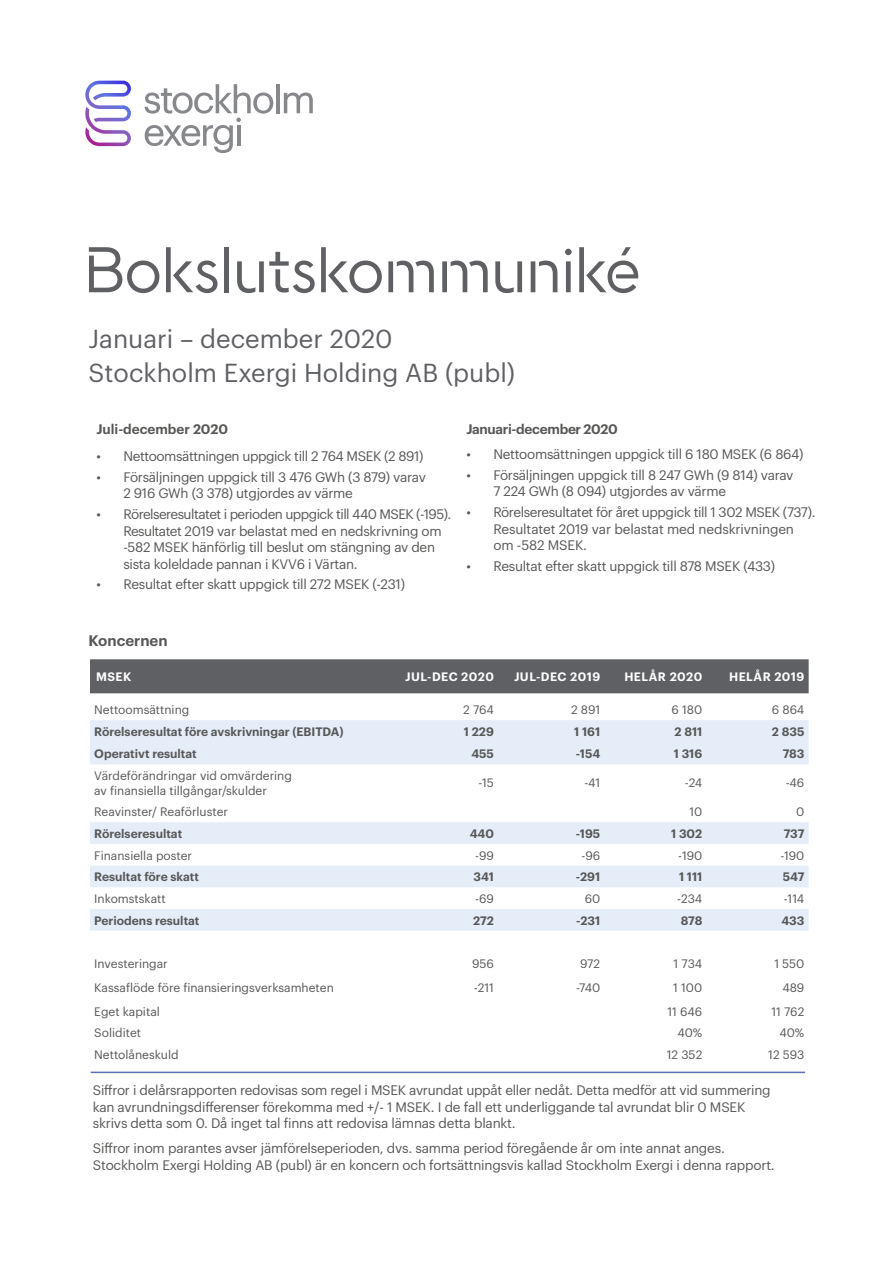
<style>
.page{position:relative;width:893px;height:1263px;background:#fff}
.page>*{position:absolute;margin:0;border:0;box-sizing:border-box;transform-origin:0 0}
.t1{font:63px "Stockholm Exergi Headline";color:#5f6064}
.t2{font:25.5px/34.5px "Graphik";color:#5f6064}
.t3{font:600 15px "Graphik";color:#575756}
.t4{font:13.5px/16.5px "Graphik";letter-spacing:-.02em;color:#575756}
.t5{font:600 13.5px "Graphik";letter-spacing:-.02em;color:#575756}
.t6{font:600 13.5px "Graphik";color:#575756}
.t7{font:12px/14.4px "Graphik";color:#575756}
.t8{font:600 12px "Graphik";color:#575756}
.t9{font:600 12px "Graphik";letter-spacing:.04em;color:#fff}
</style>
<div class="page">
<svg style="left:284px;top:93px;width:29px;height:20px"></svg>
<svg style="left:145px;top:84px;width:128px;height:69px"></svg>
<hr style="left:276px;top:84px;width:4px;height:29px;background:#87888c">
<svg style="left:85px;top:81px;width:46px;height:65px"></svg>
<div style="left:90px;top:659px;width:719px;height:34px;background:#5f6064"></div>
<svg style="left:90px;top:720px;width:719px;height:211px;fill:#e6eef9"></svg>
<hr style="left:91px;top:1071px;width:714px;height:2px;background:#5e6fb3">
<h1 class="t1" style="left:84px;top:234px;width:557px">Bokslutskommuniké</h1>
<h2 class="t2" style="left:89px;top:319px;width:428px">Januari – december 2020<br>Stockholm Exergi Holding AB (publ)</h2>
<p class="t6" style="left:96px;top:419px;width:133px">Juli-december 2020</p>
<p class="t4" style="left:96px;top:447px;width:329px">• Nettoomsättningen uppgick till 2 764 MSEK (2 891)</p>
<p class="t4" style="left:123px;top:468px;width:304px;text-indent:-27px">• Försäljningen uppgick till 3 476 GWh (3 879) varav<br>2 916 GWh (3 378) utgjordes av värme</p>
<p class="t4" style="left:123px;top:505px;width:329px;text-indent:-27px">• Rörelseresultatet i perioden uppgick till 440 MSEK (-195).<br>Resultatet 2019 var belastat med en nedskrivning om -582 MSEK hänförlig till beslut om stängning av den sista koleldade pannan i KVV6 i Värtan.</p>
<p class="t4" style="left:96px;top:575px;width:310px">• Resultat efter skatt uppgick till 272 MSEK (-231)</p>
<p class="t5" style="left:466px;top:419px;width:153px">Januari-december 2020</p>
<p class="t4" style="left:466px;top:445px;width:339px">• Nettoomsättningen uppgick till 6 180 MSEK (6 864)</p>
<p class="t4" style="left:493px;top:465px;width:302px;text-indent:-27px">• Försäljningen uppgick till 8 247 GWh (9 814) varav<br>7 224 GWh (8 094) utgjordes av värme</p>
<p class="t4" style="left:493px;top:503px;width:324px;text-indent:-27px">• Rörelseresultatet för året uppgick till 1 302 MSEK (737).<br>Resultatet 2019 var belastat med nedskrivningen om -582 MSEK.</p>
<p class="t4" style="left:466px;top:556px;width:310px">• Resultat efter skatt uppgick till 878 MSEK (433)</p>
<p class="t3" style="left:89px;top:629px;width:81px">Koncernen</p>
<p class="t9" style="left:96px;top:668px;width:37px">MSEK</p>
<p class="t9" style="left:405px;top:668px;width:90px">JUL-DEC 2020</p>
<p class="t9" style="left:514px;top:668px;width:88px">JUL-DEC 2019</p>
<p class="t9" style="left:624px;top:668px;width:79px">HELÅR 2020</p>
<p class="t9" style="left:729px;top:668px;width:77px">HELÅR 2019</p>
<p class="t7" style="left:94px;top:702px;width:97px">Nettoomsättning</p>
<p class="t7" style="left:463px;top:702px;width:32px">2 764</p>
<p class="t7" style="left:571px;top:702px;width:31px">2 891</p>
<p class="t7" style="left:672px;top:702px;width:32px">6 180</p>
<p class="t7" style="left:772px;top:702px;width:34px">6 864</p>
<p class="t8" style="left:94px;top:722px;width:251px">Rörelseresultat före avskrivningar (EBITDA)</p>
<p class="t8" style="left:464px;top:722px;width:31px">1 229</p>
<p class="t8" style="left:574px;top:722px;width:27px">1 161</p>
<p class="t8" style="left:675px;top:722px;width:29px">2 811</p>
<p class="t8" style="left:772px;top:722px;width:34px">2 835</p>
<p class="t8" style="left:94px;top:744px;width:104px">Operativt resultat</p>
<p class="t8" style="left:471px;top:744px;width:24px">455</p>
<p class="t8" style="left:576px;top:744px;width:26px">-154</p>
<p class="t8" style="left:674px;top:744px;width:30px">1 316</p>
<p class="t8" style="left:783px;top:744px;width:23px">783</p>
<p class="t7" style="left:94px;top:767px;width:199px">Värdeförändringar vid omvärdering av finansiella tillgångar/skulder</p>
<p class="t7" style="left:478px;top:775px;width:17px">-15</p>
<p class="t7" style="left:584px;top:775px;width:17px">-41</p>
<p class="t7" style="left:685px;top:775px;width:19px">-24</p>
<p class="t7" style="left:786px;top:775px;width:20px">-46</p>
<p class="t7" style="left:94px;top:804px;width:135px">Reavinster/ Reaförluster</p>
<p class="t7" style="left:689px;top:804px;width:14px">10</p>
<p class="t7" style="left:796px;top:804px;width:10px">0</p>
<p class="t8" style="left:94px;top:824px;width:89px">Rörelseresultat</p>
<p class="t8" style="left:470px;top:824px;width:26px">440</p>
<p class="t8" style="left:576px;top:824px;width:26px">-195</p>
<p class="t8" style="left:671px;top:824px;width:33px">1 302</p>
<p class="t8" style="left:784px;top:824px;width:22px">737</p>
<p class="t7" style="left:94px;top:847px;width:99px">Finansiella poster</p>
<p class="t7" style="left:475px;top:847px;width:20px">-99</p>
<p class="t7" style="left:581px;top:847px;width:20px">-96</p>
<p class="t7" style="left:678px;top:847px;width:26px">-190</p>
<p class="t7" style="left:780px;top:847px;width:26px">-190</p>
<p class="t8" style="left:94px;top:868px;width:106px">Resultat före skatt</p>
<p class="t8" style="left:474px;top:868px;width:22px">341</p>
<p class="t8" style="left:576px;top:868px;width:26px">-291</p>
<p class="t8" style="left:679px;top:868px;width:25px">1 111</p>
<p class="t8" style="left:783px;top:868px;width:23px">547</p>
<p class="t7" style="left:94px;top:890px;width:73px">Inkomstskatt</p>
<p class="t7" style="left:475px;top:890px;width:20px">-69</p>
<p class="t7" style="left:585px;top:890px;width:17px">60</p>
<p class="t7" style="left:677px;top:890px;width:27px">-234</p>
<p class="t7" style="left:784px;top:890px;width:22px">-114</p>
<p class="t8" style="left:94px;top:911px;width:107px">Periodens resultat</p>
<p class="t8" style="left:473px;top:911px;width:22px">272</p>
<p class="t8" style="left:576px;top:911px;width:25px">-231</p>
<p class="t8" style="left:681px;top:911px;width:23px">878</p>
<p class="t8" style="left:781px;top:911px;width:25px">433</p>
<p class="t7" style="left:94px;top:956px;width:75px">Investeringar</p>
<p class="t7" style="left:472px;top:956px;width:23px">956</p>
<p class="t7" style="left:580px;top:956px;width:21px">972</p>
<p class="t7" style="left:674px;top:956px;width:30px">1 734</p>
<p class="t7" style="left:774px;top:956px;width:32px">1 550</p>
<p class="t7" style="left:94px;top:979px;width:241px">Kassaflöde före finansieringsverksamheten</p>
<p class="t7" style="left:474px;top:979px;width:22px">-211</p>
<p class="t7" style="left:576px;top:979px;width:26px">-740</p>
<p class="t7" style="left:673px;top:979px;width:31px">1 100</p>
<p class="t7" style="left:782px;top:979px;width:24px">489</p>
<p class="t7" style="left:94px;top:1003px;width:67px">Eget kapital</p>
<p class="t7" style="left:667px;top:1003px;width:36px">11 646</p>
<p class="t7" style="left:771px;top:1003px;width:34px">11 762</p>
<p class="t7" style="left:94px;top:1025px;width:48px">Soliditet</p>
<p class="t7" style="left:677px;top:1025px;width:26px">40%</p>
<p class="t7" style="left:779px;top:1025px;width:26px">40%</p>
<p class="t7" style="left:94px;top:1046px;width:86px">Nettolåneskuld</p>
<p class="t7" style="left:667px;top:1046px;width:37px">12 352</p>
<p class="t7" style="left:768px;top:1046px;width:38px">12 593</p>
<p class="t4" style="left:93px;top:1081px;width:679px">Siffror i delårsrapporten redovisas som regel i MSEK avrundat uppåt eller nedåt. Detta medför att vid summering kan avrundningsdifferenser förekomma med +/- 1 MSEK. I de fall ett underliggande tal avrundat blir 0 MSEK skrivs detta som 0. Då inget tal finns att redovisa lämnas detta blankt.</p>
<p class="t4" style="left:93px;top:1139px;width:683px">Siffror inom parantes avser jämförelseperioden, dvs. samma period föregående år om inte annat anges.<br>Stockholm Exergi Holding AB (publ) är en koncern och fortsättningsvis kallad Stockholm Exergi i denna rapport.</p>
</div>
